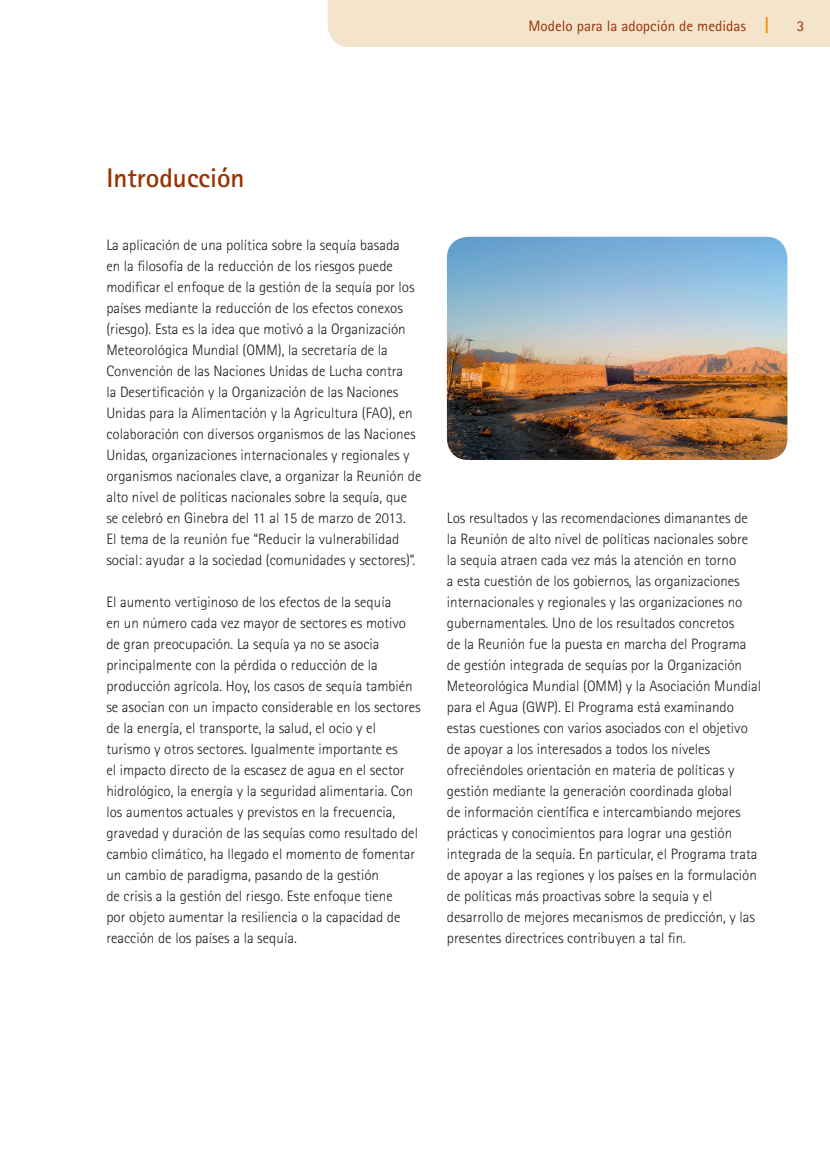
<style>
.page{position:relative;width:830px;height:1149px;background:#fff}
.page>*{position:absolute;margin:0;border:0;box-sizing:border-box;transform-origin:0 0}
.heading1{font:700 27px "Rotis Sans Serif";color:#983100}
.body_text{font:300 15px/21px "Rotis Sans Serif";color:#1b1c20}
.t1{font:15px "Rotis Sans Serif";color:#983100}
.s1{font-weight:800;font-size:18px;color:#f28f00}
</style>
<div class="page">
<div style="left:327px;top:0;width:502px;height:47px;background:#f5e4cc"></div>
<img style="left:446px;top:237px;width:341px;height:223px">
<p class="t1" style="left:528px;top:17px;width:242px">Modelo para la adopción de medidas <span class="s1">|</span></p>
<p class="t1" style="left:796px;top:17px;width:9px">3</p>
<p class="heading1" style="left:106px;top:160px;width:140px">Introducción</p>
<p class="body_text" style="left:106px;top:234px;width:316px">La aplicación de una política sobre la sequía basada<br>en la filosofía de la reducción de los riesgos puede modificar el enfoque de la gestión de la sequía por los países mediante la reducción de los efectos conexos (riesgo). Esta es la idea que motivó a la Organización Meteorológica Mundial (OMM), la secretaría de la Convención de las Naciones Unidas de Lucha contra<br>la Desertificación y la Organización de las Naciones Unidas para la Alimentación y la Agricultura (FAO), en colaboración con diversos organismos de las Naciones Unidas, organizaciones internacionales y regionales y organismos nacionales clave, a organizar la Reunión de alto nivel de políticas nacionales sobre la sequía, que se celebró en Ginebra del 11 al 15 de marzo de 2013.<br>El tema de la reunión fue “Reducir la vulnerabilidad social: ayudar a la sociedad (comunidades y sectores)”.</p>
<p class="body_text" style="left:106px;top:591px;width:316px">El aumento vertiginoso de los efectos de la sequía<br>en un número cada vez mayor de sectores es motivo de gran preocupación. La sequía ya no se asocia principalmente con la pérdida o reducción de la producción agrícola. Hoy, los casos de sequía también se asocian con un impacto considerable en los sectores de la energía, el transporte, la salud, el ocio y el turismo y otros sectores. Igualmente importante es<br>el impacto directo de la escasez de agua en el sector hidrológico, la energía y la seguridad alimentaria. Con los aumentos actuales y previstos en la frecuencia, gravedad y duración de las sequías como resultado del cambio climático, ha llegado el momento de fomentar un cambio de paradigma, pasando de la gestión<br>de crisis a la gestión del riesgo. Este enfoque tiene<br>por objeto aumentar la resiliencia o la capacidad de reacción de los países a la sequía.</p>
<p class="body_text" style="left:446px;top:507px;width:316px">Los resultados y las recomendaciones dimanantes de la Reunión de alto nivel de políticas nacionales sobre la sequía atraen cada vez más la atención en torno<br>a esta cuestión de los gobiernos, las organizaciones internacionales y regionales y las organizaciones no gubernamentales. Uno de los resultados concretos<br>de la Reunión fue la puesta en marcha del Programa de gestión integrada de sequías por la Organización Meteorológica Mundial (OMM) y la Asociación Mundial para el Agua (GWP). El Programa está examinando estas cuestiones con varios asociados con el objetivo de apoyar a los interesados a todos los niveles ofreciéndoles orientación en materia de políticas y gestión mediante la generación coordinada global<br>de información científica e intercambiando mejores prácticas y conocimientos para lograr una gestión integrada de la sequía. En particular, el Programa trata de apoyar a las regiones y los países en la formulación de políticas más proactivas sobre la sequía y el desarrollo de mejores mecanismos de predicción, y las presentes directrices contribuyen a tal fin.</p>
</div>
